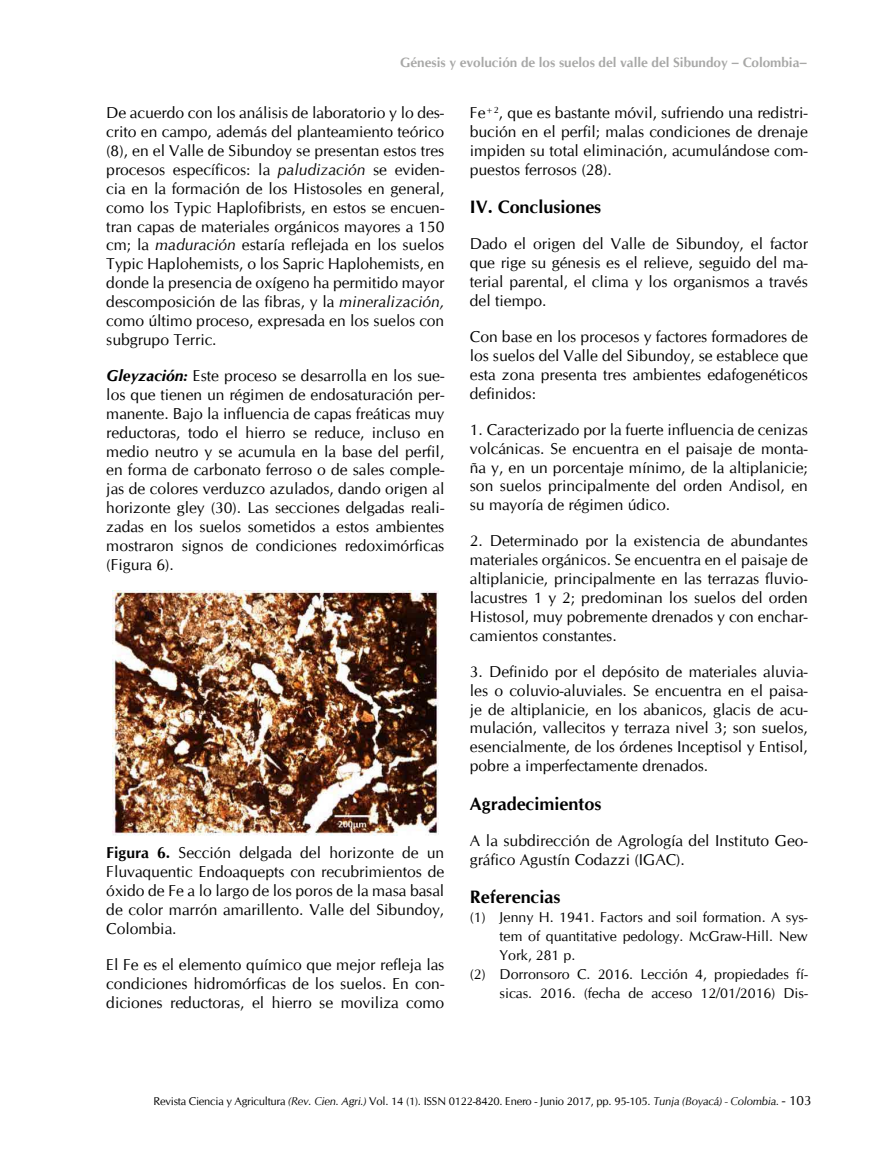
<style>
.page{position:relative;width:893px;height:1170px;background:#fff}
.page>*{position:absolute;margin:0;border:0;box-sizing:border-box;transform-origin:0 0}
.t1{font:700 18px "CG Omega";color:#000}
.t2{font:15.75px/18.9px "CG Omega";color:#000;text-align:justify}
.t3{font:14.25px "CG Omega";color:#000}
.t4{font:700 13.5px "CG Omega";color:#a8a8a7}
.t5{font:11.25px "CG Omega";letter-spacing:-.02em;color:#000}
.s1{font-style:italic}
.s2{font-weight:700;font-style:italic}
.s3{font-weight:700}
.s4{font-size:13.5px}
</style>
<div class="page">
<img style="left:112px;top:590px;width:326px;height:245px">
<p class="t4" style="left:400px;top:54px;width:408px">Génesis y evolución de los suelos del valle del Sibundoy – Colombia–</p>
<p class="t2" style="left:106px;top:103px;width:340px">De acuerdo con los análisis de laboratorio y lo des&shy;crito en campo, además del planteamiento teórico (8), en el Valle de Sibundoy se presentan estos tres procesos específicos: la <span class="s1">paludización</span> se eviden&shy;cia en la formación de los Histosoles en general, como los Typic Haplofibrists, en estos se encuen&shy;tran capas de materiales orgánicos mayores a 150 cm; la <span class="s1">maduración</span> estaría reflejada en los suelos Typic Haplohemists, o los Sapric Haplohemists, en donde la presencia de oxígeno ha permitido mayor descomposición de las fibras, y la <span class="s1">mineralización, </span>como último proceso, expresada en los suelos con subgrupo Terric.</p>
<p class="t2" style="left:106px;top:366px;width:340px"><span class="s2">Gleyzación:</span> Este proceso se desarrolla en los sue&shy;los que tienen un régimen de endosaturación per&shy;manente. Bajo la influencia de capas freáticas muy reductoras, todo el hierro se reduce, incluso en medio neutro y se acumula en la base del perfil, en forma de carbonato ferroso o de sales comple&shy;jas de colores verduzco azulados, dando origen al horizonte gley (30). Las secciones delgadas reali&shy;zadas en los suelos sometidos a estos ambientes mostraron signos de condiciones redoximórficas (Figura 6).</p>
<p class="t2" style="left:470px;top:103px;width:340px">Fe<sup>+2</sup>, que es bastante móvil, sufriendo una redistri&shy;bución en el perfil; malas condiciones de drenaje impiden su total eliminación, acumulándose com&shy;puestos ferrosos (28).</p>
<p class="t1" style="left:470px;top:196px;width:133px">IV. Conclusiones</p>
<p class="t2" style="left:470px;top:235px;width:340px">Dado el origen del Valle de Sibundoy, el factor que rige su génesis es el relieve, seguido del ma&shy;terial parental, el clima y los organismos a través del tiempo.</p>
<p class="t2" style="left:470px;top:327px;width:340px">Con base en los procesos y factores formadores de los suelos del Valle del Sibundoy, se establece que esta zona presenta tres ambientes edafogenéticos definidos:</p>
<p class="t2" style="left:470px;top:420px;width:340px">1. Caracterizado por la fuerte influencia de cenizas volcánicas. Se encuentra en el paisaje de monta&shy;ña y, en un porcentaje mínimo, de la altiplanicie; son suelos principalmente del orden Andisol, en su mayoría de régimen údico.</p>
<p class="t2" style="left:470px;top:531px;width:340px">2. Determinado por la existencia de abundantes materiales orgánicos. Se encuentra en el paisaje de altiplanicie, principalmente en las terrazas fluvio&shy;lacustres 1 y 2; predominan los suelos del orden Histosol, muy pobremente drenados y con enchar&shy;camientos constantes.</p>
<p class="t2" style="left:470px;top:662px;width:340px">3. Definido por el depósito de materiales aluvia&shy;les o coluvio-aluviales. Se encuentra en el paisa&shy;je de altiplanicie, en los abanicos, glacis de acu&shy;mulación, vallecitos y terraza nivel 3; son suelos, esencialmente, de los órdenes Inceptisol y Entisol, pobre a imperfectamente drenados.</p>
<p class="t1" style="left:470px;top:792px;width:133px">Agradecimientos</p>
<p class="t2" style="left:470px;top:831px;width:340px">A la subdirección de Agrología del Instituto Geo&shy;gráfico Agustín Codazzi (IGAC).</p>
<p class="t1" style="left:470px;top:885px;width:92px">Referencias</p>
<p class="t3" style="left:470px;top:908px;width:340px">(1) Jenny H. 1941. Factors and soil formation. A sys-</p>
<p class="t3" style="left:500px;top:927px;width:310px">tem of quantitative pedology. McGraw-Hill. New</p>
<p class="t3" style="left:500px;top:946px;width:77px">York, 281 p.</p>
<p class="t3" style="left:470px;top:965px;width:340px">(2) Dorronsoro C. 2016. Lección 4, propiedades fí-</p>
<p class="t3" style="left:500px;top:984px;width:310px">sicas. 2016. (fecha de acceso 12/01/2016) Dis-</p>
<p class="t2" style="left:106px;top:843px;width:340px"><span class="s3">Figura 6.</span> Sección delgada del horizonte de un Fluvaquentic Endoaquepts con recubrimientos de óxido de Fe a lo largo de los poros de la masa basal de color marrón amarillento. Valle del Sibundoy, Colombia.</p>
<p class="t2" style="left:106px;top:955px;width:340px">El Fe es el elemento químico que mejor refleja las condiciones hidromórficas de los suelos. En con&shy;diciones reductoras, el hierro se moviliza como</p>
<p class="t5" style="left:153px;top:1093px;width:660px">Revista Ciencia y Agricultura <span class="s1">(Rev. Cien. Agri.)</span> Vol. 14 (1). ISSN 0122-8420. Enero - Junio 2017, pp. 95-105. <span class="s1">Tunja (Boyacá) - Colombia.</span> <span class="s4">- 103</span></p>
</div>
